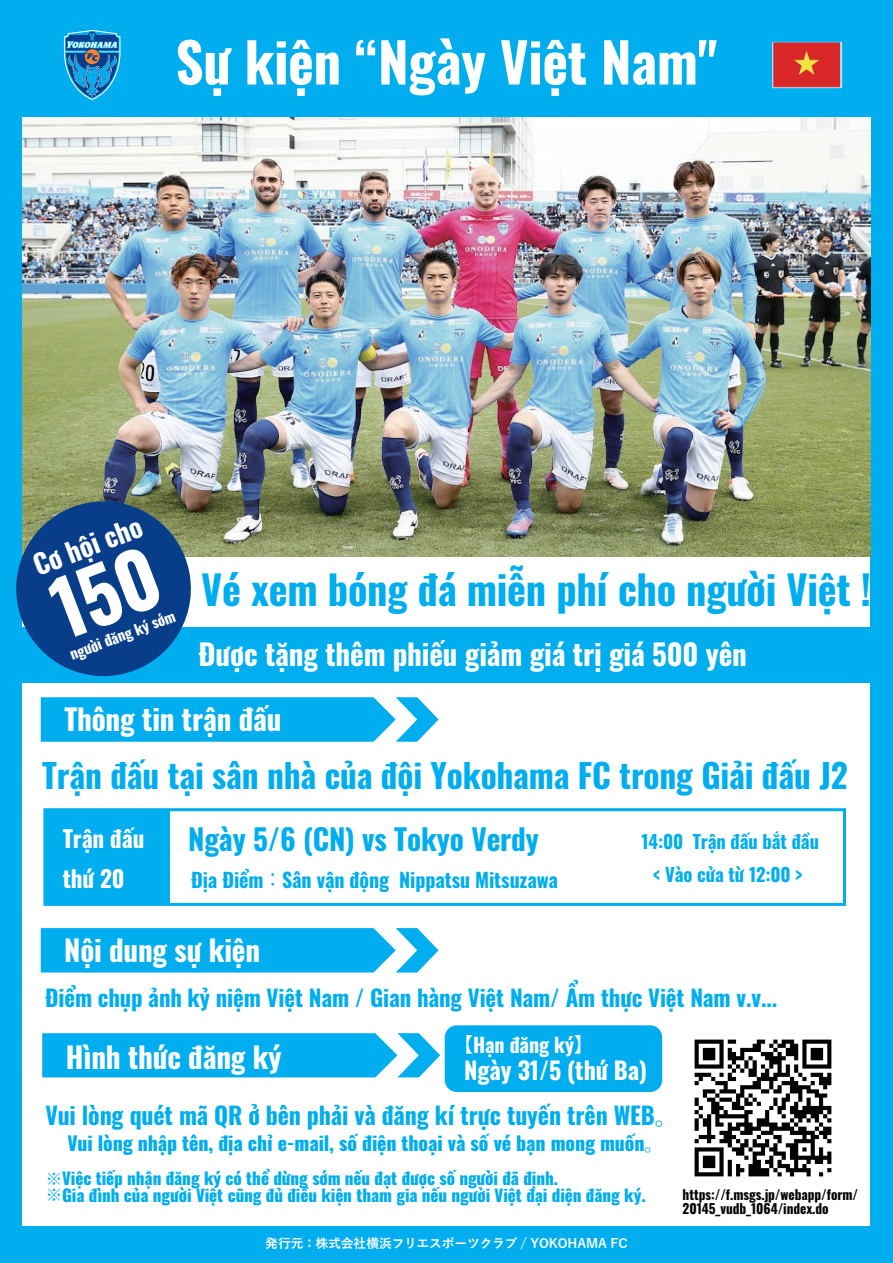
<style>
.page{position:relative;width:893px;height:1263px;background:#00aeef}
.page>*{position:absolute;margin:0;border:0;box-sizing:border-box;transform-origin:0 0}
.t1{font:700 54.75px "Oswald";letter-spacing:-.005em;color:#fff}
.t2{font:700 40.2px "Oswald";letter-spacing:-.005em;color:#00aeef}
.t3{font:700 33.3px "Oswald";letter-spacing:-.005em;color:#00aeef}
.t4{font:700 29.25px "Oswald";letter-spacing:-.005em;color:#00aeef}
.t5{font:700 29.1px "Oswald";letter-spacing:-.005em;color:#fff}
.t6{font:700 26.85px "Oswald";color:#fff}
.t7{font:700 24px "Oswald";letter-spacing:-.005em;color:#fff}
.t8{font:700 23.85px "Oswald";letter-spacing:-.005em;color:#00aeef}
.t9{font:700 23.25px "Oswald";letter-spacing:-.005em;color:#fff}
.t10{font:700 22.8px "Oswald";letter-spacing:-.005em;color:#00aeef}
.t11{font:700 20.1px "Oswald";letter-spacing:-.005em;color:#fff}
.t12{font:700 19.95px "Oswald";letter-spacing:-.005em;color:#00aeef}
.t13{font:800 19.35px "Oswald";letter-spacing:-.005em;color:#00aeef}
.t14{font:700 18.6px/32.4px "Oswald";letter-spacing:-.005em;color:#00aeef;text-align:center}
.t15{font:800 16.65px/16.6px "Oswald";letter-spacing:-.005em;color:#00aeef}
.t16{font:700 14.7px "Oswald";color:#fff}
.t17{font:700 13.5px/13.5px "Oswald";letter-spacing:-.005em;color:#030303}
.t18{font:700 12.75px "Yu Gothic";letter-spacing:-.01em;color:#fff}
.s1{font-family:"Koz Go Pr 6 N";font-weight:400}
</style>
<div class="page">
<svg style="left:64px;top:30px;width:56px;height:70px"></svg>
<img style="left:772px;top:41px;width:71px;height:48px">
<div style="left:23px;top:117px;width:847px;height:1108px;background:#fff"></div>
<img style="left:23px;top:117px;width:847px;height:439px">
<div style="left:19px;top:627px;width:858px;height:55px;background:#00aeef"></div>
<svg style="left:41px;top:697px;width:398px;height:45px"></svg>
<svg style="left:42px;top:1033px;width:398px;height:44px"></svg>
<svg style="left:41px;top:928px;width:398px;height:44px"></svg>
<div style="left:43px;top:808px;width:803px;height:98px;border:3px solid #00aeef"></div>
<div style="left:45px;top:809px;width:124px;height:95px;background:#00aeef"></div>
<img style="left:694px;top:1039px;width:138px;height:138px">
<div style="left:445px;top:1025px;width:217px;height:67px;background:#00aeef;border-radius:12px"></div>
<svg style="left:16px;top:494px;width:182px;height:189px"></svg>
<h1 class="t1" style="left:175px;top:34px;width:543px">Sự kiện “Ngày Việt Nam"</h1>
<h3 class="t6" style="left:30px;top:553px;width:115px;rotate:-21deg">Cơ hội cho</h3>
<p class="t16" style="left:68px;top:648px;width:113px;rotate:-21deg">người đăng ký sớm</p>
<h2 class="t2" style="left:201px;top:569px;width:672px">Vé xem bóng đá miễn phí cho người Việt !</h2>
<h3 class="t5" style="left:199px;top:638px;width:550px">Được tặng thêm phiếu giảm giá trị giá 500 yên</h3>
<h3 class="t5" style="left:64px;top:704px;width:219px">Thông tin trận đấu</h3>
<h3 class="t3" style="left:42px;top:758px;width:807px">Trận đấu tại sân nhà của đội Yokohama FC trong Giải đấu J2</h3>
<p class="t14" style="left:641px;top:826px;width:179px">14:00 Trận đấu bắt đầu &lt; Vào cửa từ 12:00 &gt;</p>
<h3 class="t9" style="left:63px;top:826px;width:83px">Trận đấu</h3>
<h3 class="t4" style="left:188px;top:824px;width:352px">Ngày 5/6 (CN) vs Tokyo Verdy</h3>
<h3 class="t9" style="left:63px;top:866px;width:63px">thứ 20</h3>
<p class="t12" style="left:191px;top:869px;width:368px">Địa Điểm<span class="s1">：</span>Sân vận động Nippatsu Mitsuzawa</p>
<h3 class="t5" style="left:64px;top:934px;width:197px">Nội dung sự kiện</h3>
<h3 class="t10" style="left:45px;top:986px;width:734px">Điểm chụp ảnh kỷ niệm Việt Nam / Gian hàng Việt Nam/ Ẩm thực Việt Nam v.v...</h3>
<h3 class="t5" style="left:66px;top:1041px;width:217px">Hình thức đăng ký</h3>
<p class="t11" style="left:453px;top:1034px;width:142px"><span class="s1">【</span>Hạn đăng ký<span class="s1">】</span></p>
<h3 class="t7" style="left:464px;top:1058px;width:184px">Ngày 31/5 (thứ Ba)</h3>
<h3 class="t8" style="left:45px;top:1103px;width:635px">Vui lòng quét mã QR ở bên phải và đăng kí trực tuyến trên WEB<span class="s1">。</span></h3>
<p class="t13" style="left:67px;top:1133px;width:598px">Vui lòng nhập tên, địa chỉ e-mail, số điện thoại và số vé bạn mong muốn<span class="s1">。</span></p>
<p class="t15" style="left:46px;top:1171px;width:601px"><span class="s1">※</span>Việc tiếp nhận đăng ký có thể dừng sớm nếu đạt được số người đã định.<br><span class="s1">※</span>Gia đình của người Việt cũng đủ điều kiện tham gia nếu người Việt đại diện đăng ký.</p>
<p class="t18" style="left:265px;top:1236px;width:364px">発行元：株式会社横浜フリエスポーツクラブ / YOKOHAMA FC</p>
<p class="t17" style="left:683px;top:1189px;width:177px">https://f.msgs.jp/webapp/form/<br>20145_vudb_1064/index.do</p>
</div>
